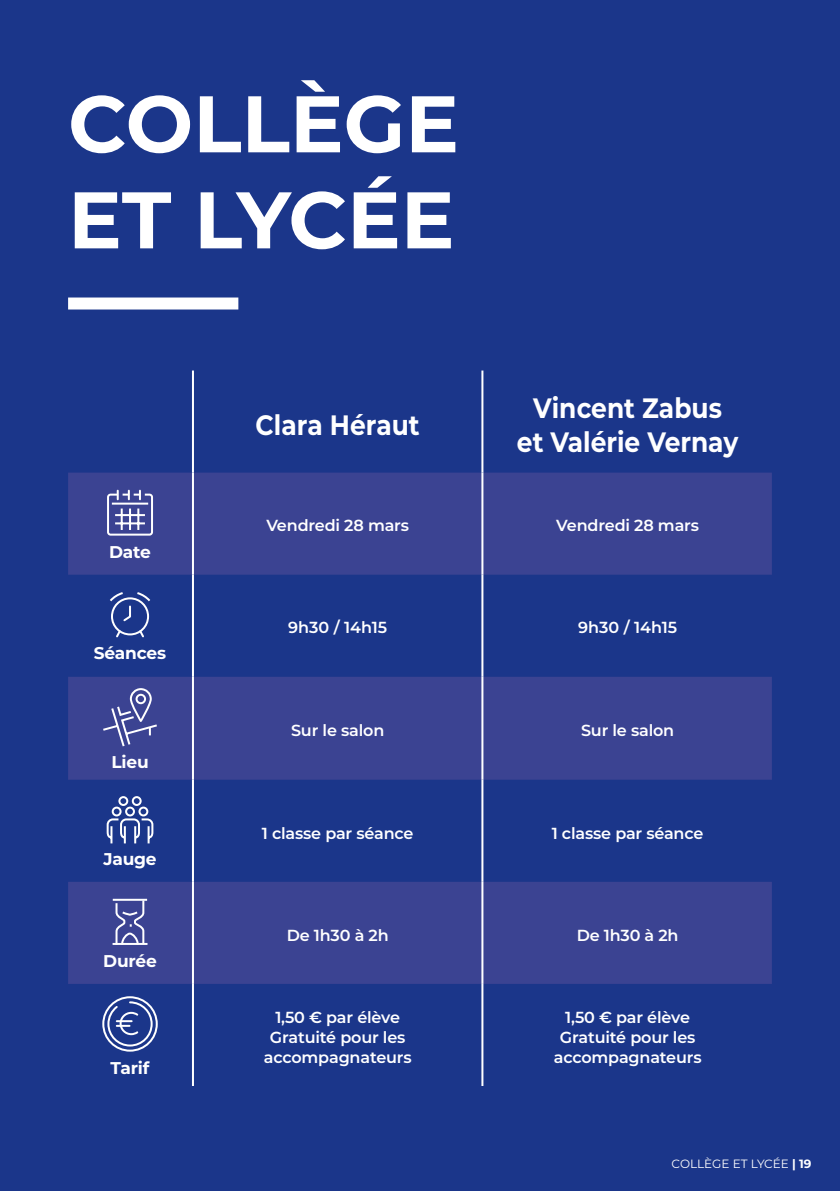
<style>
.page{position:relative;width:840px;height:1191px;background:#fff}
.page>*{position:absolute;margin:0;border:0;box-sizing:border-box;transform-origin:0 0}
.t1{font:700 80px/96px "Montserrat";color:#fff}
.t2{font:700 28px/34px "Montserrat";color:#fff;text-align:center;scale:.89 1}
.t3{font:700 17px "Montserrat";letter-spacing:-.01em;color:#fff}
.t4{font:600 16px/20px "Montserrat";letter-spacing:-.01em;color:#fff;text-align:center}
.t5{font:12px "Montserrat";color:#fff}
.s1{font-weight:700}
</style>
<div class="page">
<div style="left:0;top:0;width:839px;height:1191px;background:#1b368a"></div>
<div style="left:68px;top:297px;width:170px;height:12px;background:#fff"></div>
<svg style="left:68px;top:472px;width:703px;height:512px;fill:#3b4392"></svg>
<hr style="left:192px;top:370px;width:2px;height:102px;background:#fff">
<hr style="left:481px;top:370px;width:2px;height:102px;background:#fff">
<hr style="left:192px;top:472px;width:2px;height:102px;background:#fff">
<hr style="left:481px;top:472px;width:2px;height:102px;background:#fff">
<hr style="left:192px;top:574px;width:2px;height:103px;background:#fff">
<hr style="left:481px;top:574px;width:2px;height:103px;background:#fff">
<hr style="left:192px;top:677px;width:2px;height:102px;background:#fff">
<hr style="left:481px;top:677px;width:2px;height:102px;background:#fff">
<hr style="left:192px;top:779px;width:2px;height:103px;background:#fff">
<hr style="left:481px;top:779px;width:2px;height:103px;background:#fff">
<hr style="left:192px;top:882px;width:2px;height:102px;background:#fff">
<hr style="left:481px;top:882px;width:2px;height:102px;background:#fff">
<hr style="left:192px;top:984px;width:2px;height:102px;background:#fff">
<hr style="left:481px;top:984px;width:2px;height:102px;background:#fff">
<svg style="left:106px;top:491px;width:48px;height:45px"></svg>
<hr style="left:115px;top:514px;width:30px;height:2px;background:#fff">
<hr style="left:115px;top:522px;width:30px;height:2px;background:#fff">
<hr style="left:129px;top:508px;width:2px;height:22px;background:#fff">
<hr style="left:121px;top:508px;width:2px;height:22px;background:#fff">
<hr style="left:137px;top:508px;width:2px;height:22px;background:#fff">
<svg style="left:108px;top:590px;width:44px;height:49px"></svg>
<div style="left:111px;top:597px;width:38px;height:38px;border:2px solid #fff;border-radius:50%"></div>
<svg style="left:101px;top:687px;width:58px;height:61px"></svg>
<svg style="left:106px;top:795px;width:48px;height:50px"></svg>
<hr style="left:113px;top:898px;width:34px;height:2px;background:#fff">
<svg style="left:114px;top:898px;width:31px;height:48px"></svg>
<hr style="left:112px;top:943px;width:35px;height:2px;background:#fff">
<div style="left:102px;top:996px;width:56px;height:55px;border:2px solid #fff;border-radius:50%"></div>
<svg style="left:106px;top:1000px;width:47px;height:47px"></svg>
<h1 class="t1" style="left:68px;top:72px;width:392px">COLLÈGE<br>ET LYCÉE</h1>
<h2 class="t2" style="left:255px;top:407px;width:186px">Clara Héraut</h2>
<h2 class="t2" style="left:516px;top:390px;width:250px">Vincent Zabus et Valérie Vernay</h2>
<p class="t3" style="left:109px;top:539px;width:43px">Date</p>
<p class="t3" style="left:94px;top:641px;width:74px">Séances</p>
<p class="t3" style="left:111px;top:750px;width:39px">Lieu</p>
<p class="t3" style="left:103px;top:847px;width:55px">Jauge</p>
<p class="t3" style="left:103px;top:948px;width:55px">Durée</p>
<p class="t3" style="left:110px;top:1055px;width:40px">Tarif</p>
<p class="t4" style="left:266px;top:515px;width:144px">Vendredi 28 mars</p>
<p class="t4" style="left:556px;top:515px;width:144px">Vendredi 28 mars</p>
<p class="t4" style="left:288px;top:617px;width:100px">9h30 / 14h15</p>
<p class="t4" style="left:578px;top:617px;width:100px">9h30 / 14h15</p>
<p class="t4" style="left:291px;top:719px;width:95px">Sur le salon</p>
<p class="t4" style="left:580px;top:719px;width:95px">Sur le salon</p>
<p class="t4" style="left:262px;top:822px;width:153px">1 classe par séance</p>
<p class="t4" style="left:551px;top:822px;width:153px">1 classe par séance</p>
<p class="t4" style="left:286px;top:924px;width:103px">De 1h30 à 2h</p>
<p class="t4" style="left:576px;top:924px;width:103px">De 1h30 à 2h</p>
<p class="t4" style="left:263px;top:1006px;width:149px">1,50 € par élève<br>Gratuité pour les accompagnateurs</p>
<p class="t4" style="left:553px;top:1006px;width:149px">1,50 € par élève<br>Gratuité pour les accompagnateurs</p>
<p class="t5" style="left:671px;top:1156px;width:141px">COLLÈGE ET LYCÉE <span class="s1">| 19</span></p>
</div>
